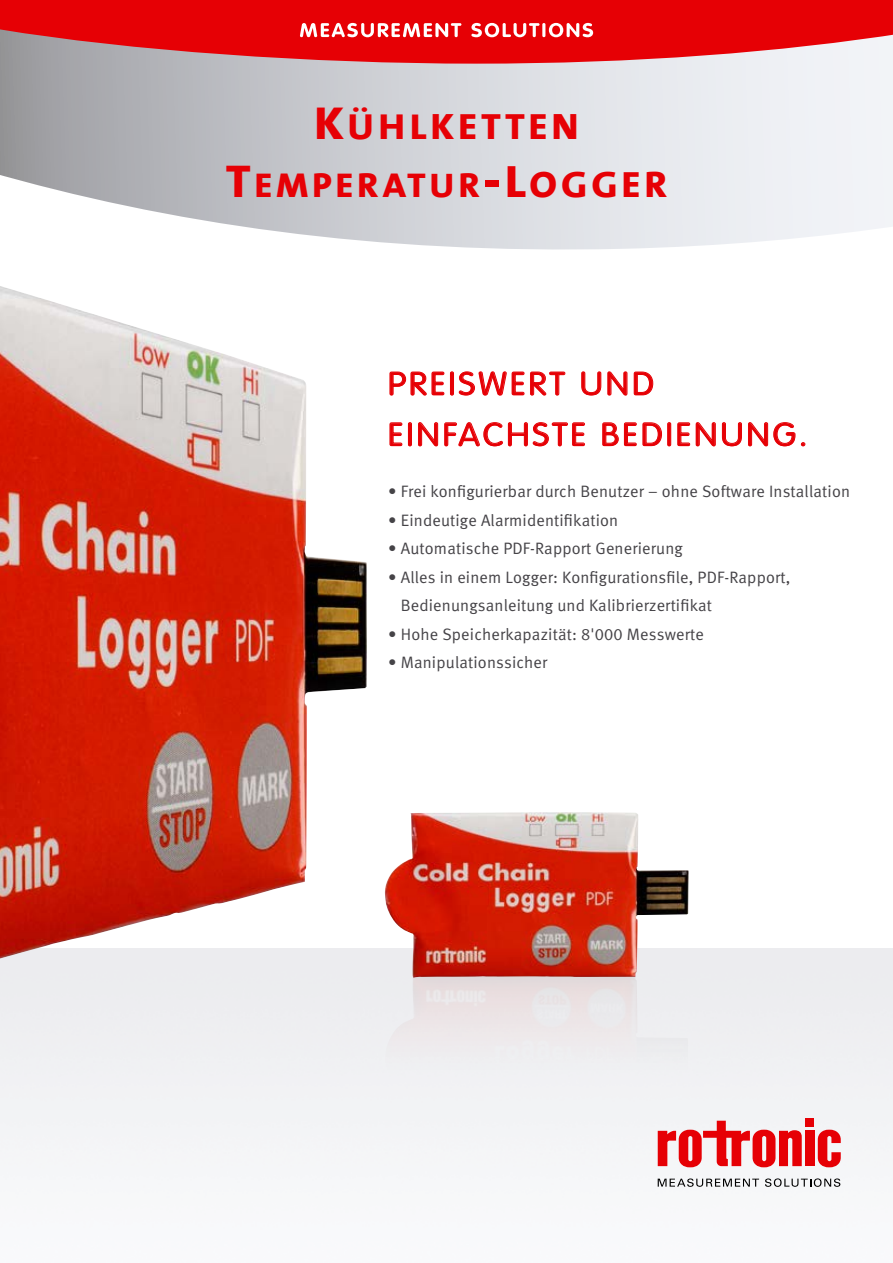
<style>
.page{position:relative;width:893px;height:1263px;background:#fff}
.page>*{position:absolute;margin:0;border:0;box-sizing:border-box;transform-origin:0 0}
.t1{font:800 36.9px "The Mix B8";letter-spacing:.1em;color:#e60005;scale:1.06 1}
.t2{font:800 34.8px "The Mix B8";letter-spacing:.1em;color:#e60005;scale:1.06 1}
.t3{font:300 32.1px/50.7px "VAG Rounded";letter-spacing:.09em;color:#e60005;scale:1.08 1}
.t4{font:16.5px/28.5px "Meta Normal LF";letter-spacing:.01em;color:#454347}
.s1{font-size:46.5px}
.s2{font-size:49.65px}
.s3{font-size:36.9px}
</style>
<div class="page">
<svg style="left:0;top:64px;width:893px;height:186px"></svg>
<svg style="left:0;top:0;width:893px;height:64px;background:#e02428"></svg>
<div style="left:0;top:950px;width:893px;height:237px;background:#f1f1f4"></div>
<div style="left:805px;top:1131px;width:9px;height:35px;background:#e60005"></div>
<svg style="left:818px;top:1130px;width:23px;height:37px"></svg>
<div style="left:805px;top:1118px;width:9px;height:8px;background:#e60005"></div>
<svg style="left:658px;top:1121px;width:144px;height:46px"></svg>
<svg style="left:658px;top:1178px;width:101px;height:8px"></svg>
<svg style="left:765px;top:1178px;width:75px;height:8px"></svg>
<img style="left:0;top:286px;width:367px;height:672px">
<img style="left:384px;top:812px;width:305px;height:166px">
<div style="left:385px;top:973px;width:305px;height:168px;background:#000;opacity:.5"></div>
<svg style="left:389px;top:371px;width:56px;height:25px"></svg>
<div style="left:450px;top:371px;width:4px;height:25px;border:1px solid #e60005;border-radius:2px"></div>
<svg style="left:458px;top:371px;width:108px;height:25px"></svg>
<svg style="left:581px;top:371px;width:73px;height:25px"></svg>
<svg style="left:389px;top:422px;width:14px;height:25px"></svg>
<div style="left:408px;top:422px;width:4px;height:24px;border:1px solid #e60005;border-radius:2px"></div>
<svg style="left:418px;top:422px;width:167px;height:25px"></svg>
<svg style="left:602px;top:422px;width:60px;height:25px"></svg>
<div style="left:667px;top:422px;width:4px;height:24px;border:1px solid #e60005;border-radius:2px"></div>
<svg style="left:677px;top:422px;width:65px;height:25px"></svg>
<svg style="left:748px;top:422px;width:57px;height:25px"></svg>
<svg style="left:300px;top:23px;width:293px;height:14px"></svg>
<h1 class="t1" style="left:314px;top:107px;width:251px"><span class="s1">K</span>ÜHLKETTEN</h1>
<h2 class="t2" style="left:226px;top:166px;width:418px"><span class="s1">T</span>EMPERATUR<span class="s2">-</span><span class="s1">L</span><span class="s3">OGGER</span></h2>
<h3 class="t3" style="left:388px;top:358px;width:390px">PREISWERT UND<br>EINFACHSTE BEDIENUNG.</h3>
<p class="t4" style="left:388px;top:477px;width:464px">• Frei konfigurierbar durch Benutzer – ohne Software Installation</p>
<p class="t4" style="left:388px;top:506px;width:232px">• Eindeutige Alarmidentifikation</p>
<p class="t4" style="left:388px;top:534px;width:296px">• Automatische PDF-Rapport Generierung</p>
<p class="t4" style="left:401px;top:563px;width:391px;text-indent:-13px">• Alles in einem Logger: Konfigurationsfile, PDF-Rapport,<br>Bedienungsanleitung und Kalibrierzertifikat</p>
<p class="t4" style="left:388px;top:620px;width:317px">• Hohe Speicherkapazität: 8'000 Messwerte</p>
<p class="t4" style="left:388px;top:648px;width:161px">• Manipulationssicher</p>
</div>
